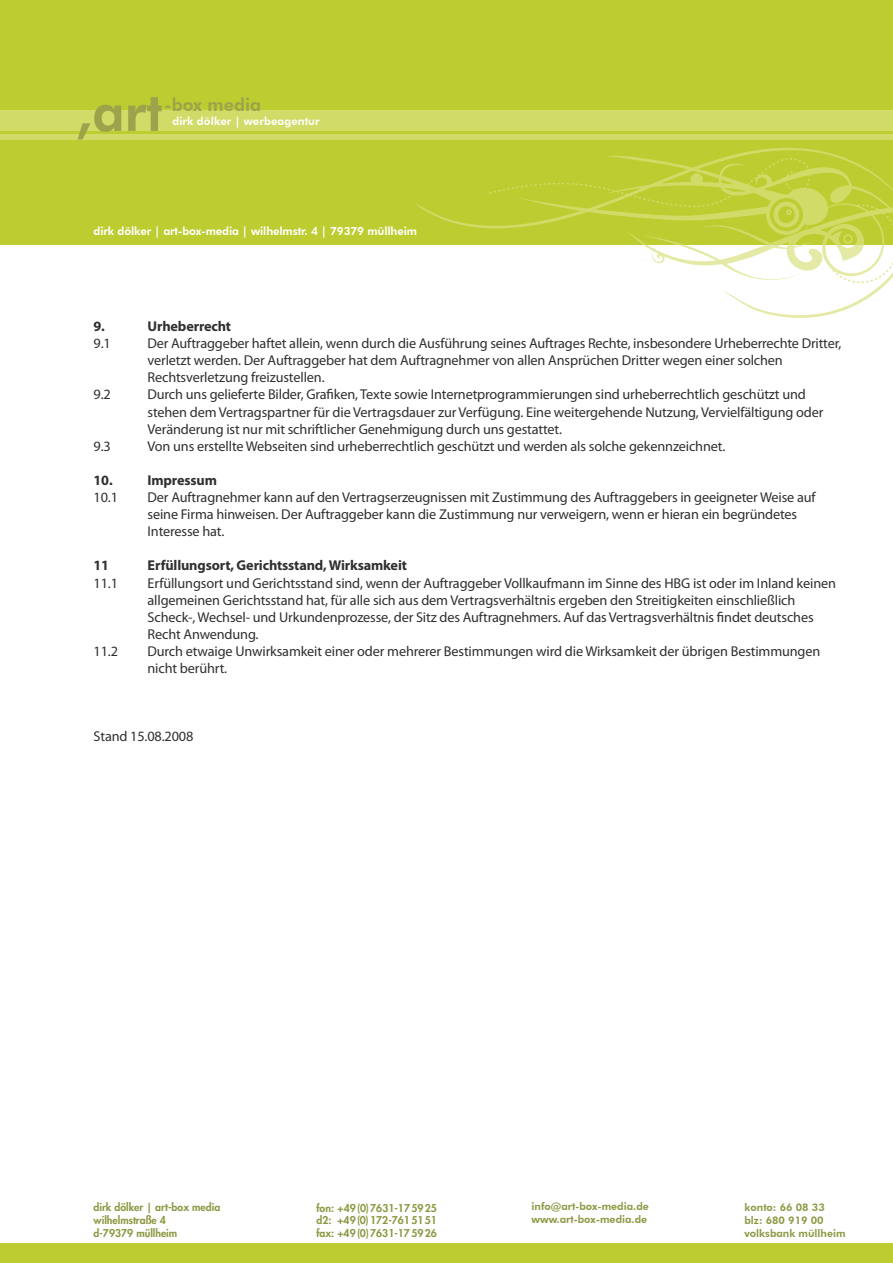
<style>
.page{position:relative;width:893px;height:1263px;background:#fff}
.page>*{position:absolute;margin:0;border:0;box-sizing:border-box;transform-origin:0 0}
.t1{font:800 52.95px "Futura BT";color:#9ba44a}
.t2{font:800 17.85px "Futura BT";color:#9ba44a}
.t3{font:14.25px/17.1px "Myriad Pro";letter-spacing:-.01em;color:#312f30}
.t4{font:700 14.25px "Myriad Pro";letter-spacing:-.01em;color:#312f30}
.t5{font:800 11.25px "Futura BT";letter-spacing:-.01em;color:#fff}
.t6{font:800 10.95px "Futura BT";letter-spacing:.01em;color:#fff}
.t7{font:800 10.5px/12.6px "Futura";color:#8e9843}
.t8{font:800 10.5px/12.6px "Futura BT";color:#8e9843}
</style>
<div class="page">
<div style="left:0;top:0;width:893px;height:244px;background:#bdcd31"></div>
<svg style="left:643px;top:244px;width:250px;height:74px"></svg>
<svg style="left:415px;top:148px;width:478px;height:96px"></svg>
<div style="left:0;top:111px;width:893px;height:20px;background:#d1db68"></div>
<div style="left:0;top:134px;width:893px;height:5px;background:#d1db68"></div>
<div style="left:0;top:1244px;width:893px;height:19px;background:#bdcd31"></div>
<h1 class="t1" style="left:76px;top:80px;width:88px">,art</h1>
<p class="t2" style="left:164px;top:93px;width:98px">-box media</p>
<p class="t6" style="left:172px;top:115px;width:149px">dirk dölker | werbeagentur</p>
<p class="t5" style="left:94px;top:224px;width:325px">dirk dölker | art-box-media | wilhelmstr. 4 | 79379 müllheim</p>
<p class="t4" style="left:94px;top:318px;width:13px">9.</p>
<p class="t4" style="left:148px;top:318px;width:85px">Urheberrecht</p>
<p class="t3" style="left:94px;top:335px;width:19px">9.1</p>
<p class="t3" style="left:148px;top:335px;width:695px">Der Auftraggeber haftet allein, wenn durch die Ausführung seines Auftrages Rechte, insbesondere Urheberrechte Dritter, verletzt werden. Der Auftraggeber hat dem Auftragnehmer von allen Ansprüchen Dritter wegen einer solchen<br>Rechtsverletzung freizustellen.</p>
<p class="t3" style="left:94px;top:386px;width:19px">9.2</p>
<p class="t3" style="left:148px;top:386px;width:677px">Durch uns gelieferte Bilder, Grafiken, Texte sowie Internetprogrammierungen sind urheberrechtlich geschützt und stehen dem Vertragspartner für die Vertragsdauer zur Verfügung. Eine weitergehende Nutzung, Vervielfältigung oder<br>Veränderung ist nur mit schriftlicher Genehmigung durch uns gestattet.</p>
<p class="t3" style="left:94px;top:438px;width:19px">9.3</p>
<p class="t3" style="left:148px;top:438px;width:579px">Von uns erstellte Webseiten sind urheberrechtlich geschützt und werden als solche gekennzeichnet.</p>
<p class="t4" style="left:94px;top:472px;width:21px">10.</p>
<p class="t4" style="left:148px;top:472px;width:71px">Impressum</p>
<p class="t3" style="left:94px;top:489px;width:26px">10.1</p>
<p class="t3" style="left:148px;top:489px;width:670px">Der Auftragnehmer kann auf den Vertragserzeugnissen mit Zustimmung des Auftraggebers in geeigneter Weise auf seine Firma hinweisen. Der Auftraggeber kann die Zustimmung nur verweigern, wenn er hieran ein begründetes<br>Interesse hat.</p>
<p class="t4" style="left:94px;top:558px;width:17px">11</p>
<p class="t4" style="left:148px;top:558px;width:261px">Erfüllungsort, Gerichtsstand, Wirksamkeit</p>
<p class="t3" style="left:94px;top:574px;width:26px">11.1</p>
<p class="t3" style="left:148px;top:574px;width:690px">Erfüllungsort und Gerichtsstand sind, wenn der Auftraggeber Vollkaufmann im Sinne des HBG ist oder im Inland keinen allgemeinen Gerichtsstand hat, für alle sich aus dem Vertragsverhältnis ergeben den Streitigkeiten einschließlich Scheck-, Wechsel- und Urkundenprozesse, der Sitz des Auftragnehmers. Auf das Vertragsverhältnis findet deutsches Recht Anwendung.</p>
<p class="t3" style="left:94px;top:643px;width:26px">11.2</p>
<p class="t3" style="left:148px;top:643px;width:674px">Durch etwaige Unwirksamkeit einer oder mehrerer Bestimmungen wird die Wirksamkeit der übrigen Bestimmungen nicht berührt.</p>
<p class="t3" style="left:94px;top:728px;width:101px">Stand 15.08.2008</p>
<p class="t7" style="left:94px;top:1201px;width:128px">dirk dölker | art-box media wilhelmstraße 4<br>d-79379 müllheim</p>
<p class="t7" style="left:316px;top:1201px;width:122px;text-align:justify">fon: +49 (0) 7631-17 59 25 d2: +49 (0) 172-761 51 51 fax: +49 (0) 7631-17 59 26</p>
<p class="t8" style="left:531px;top:1200px;width:119px">info@art-box-media.de www.art-box-media.de</p>
<p class="t8" style="left:744px;top:1201px;width:103px">konto: 66 08 33<br>blz: 680 919 00 volksbank müllheim</p>
</div>
